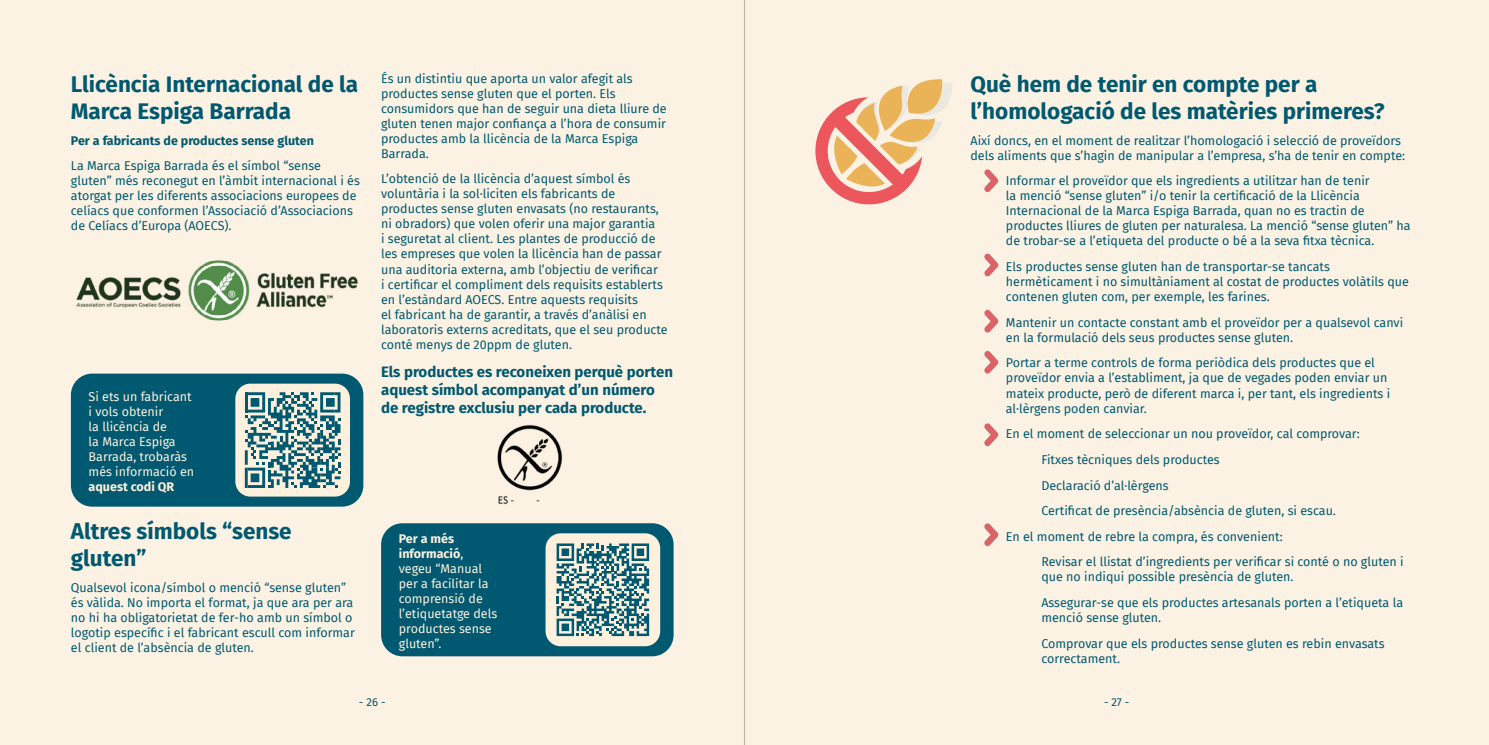
<style>
.page{position:relative;width:1489px;height:745px;background:#fff}
.page>*{position:absolute;margin:0;border:0;box-sizing:border-box;transform-origin:0 0}
.t1{font:700 22.5px/27px "Fira Sans";color:#005970}
.t2{font:700 15px/18px "Fira Sans";color:#005970}
.t3{font:12.5px/15px "Fira Sans";color:#005970}
.t4{font:12.5px/15px "Fira Sans";color:#fdf0dd}
.t5{font:700 12.5px "Fira Sans";color:#005970}
.t6{font:700 12.5px "Fira Sans";color:#fdf0dd}
.t7{font:11.25px "Fira Sans";color:#034f65}
.s1{font-weight:700}
</style>
<div class="page">
<div style="left:0;top:0;width:1488px;height:744px;background:#fcf2e3"></div>
<hr style="left:743px;top:0;width:2px;height:744px;background:#000">
<div style="left:381px;top:523px;width:292px;height:133px;background:#005970;border-radius:21px"></div>
<div style="left:545px;top:533px;width:115px;height:112px;background:#fdf0dd;border-radius:15px"></div>
<svg style="left:556px;top:543px;width:93px;height:92px"></svg>
<svg style="left:815px;top:79px;width:137px;height:125px"></svg>
<svg style="left:984px;top:169px;width:14px;height:23px"></svg>
<svg style="left:984px;top:253px;width:14px;height:23px"></svg>
<svg style="left:984px;top:309px;width:14px;height:24px"></svg>
<svg style="left:984px;top:351px;width:14px;height:23px"></svg>
<svg style="left:984px;top:423px;width:14px;height:23px"></svg>
<svg style="left:984px;top:523px;width:14px;height:23px"></svg>
<img style="left:76px;top:260px;width:282px;height:61px">
<img style="left:497px;top:425px;width:66px;height:80px">
<div style="left:71px;top:373px;width:292px;height:133px;background:#005970;border-radius:21px"></div>
<div style="left:235px;top:383px;width:115px;height:113px;background:#fdf0dd;border-radius:15px"></div>
<svg style="left:245px;top:392px;width:95px;height:95px"></svg>
<h1 class="t1" style="left:71px;top:69px;width:288px">Llicència Internacional de la<br>Marca Espiga Barrada</h1>
<p class="t5" style="left:71px;top:130px;width:244px">Per a fabricants de productes sense gluten</p>
<p class="t3" style="left:71px;top:158px;width:290px">La Marca Espiga Barrada és el símbol “sense gluten” més reconegut en l’àmbit internacional i és atorgat per les diferents associacions europees de celíacs que conformen l’Associació d’Associacions de Celíacs d’Europa (AOECS).</p>
<p class="t4" style="left:89px;top:388px;width:107px">Si ets un fabricant i vols obtenir<br>la llicència de<br>la Marca Espiga<br>Barrada, trobaràs més informació en</p>
<p class="t6" style="left:89px;top:476px;width:87px">aquest codi QR</p>
<h1 class="t1" style="left:71px;top:516px;width:222px">Altres símbols “sense gluten”</h1>
<p class="t3" style="left:71px;top:579px;width:285px">Qualsevol icona/símbol o menció “sense gluten” és vàlida. No importa el format, ja que ara per ara no hi ha obligatorietat de fer-ho amb un símbol o logotip específic i el fabricant escull com informar el client de l’absència de gluten.</p>
<p class="t3" style="left:381px;top:70px;width:287px">És un distintiu que aporta un valor afegit als productes sense gluten que el porten. Els consumidors que han de seguir una dieta lliure de gluten tenen major confiança a l’hora de consumir productes amb la llicència de la Marca Espiga Barrada.</p>
<p class="t3" style="left:381px;top:171px;width:288px">L’obtenció de la llicència d’aquest símbol és voluntària i la sol·liciten els fabricants de productes sense gluten envasats (no restaurants, ni obradors) que volen oferir una major garantia<br>i seguretat al client. Les plantes de producció de les empreses que volen la llicència han de passar una auditoria externa, amb l’objectiu de verificar<br>i certificar el compliment dels requisits establerts en l’estàndard AOECS. Entre aquests requisits<br>el fabricant ha de garantir, a través d’anàlisi en laboratoris externs acreditats, que el seu producte conté menys de 20ppm de gluten.</p>
<p class="t2" style="left:381px;top:362px;width:293px">Els productes es reconeixen perquè porten aquest símbol acompanyat d’un número de registre exclusiu per cada producte.</p>
<p class="t4" style="left:399px;top:530px;width:100px"><span class="s1">Per a més informació</span>, vegeu “Manual per a facilitar la comprensió de l’etiquetatge dels productes sense gluten”.</p>
<h1 class="t1" style="left:970px;top:69px;width:416px">Què hem de tenir en compte per a l’homologació de les matèries primeres?</h1>
<p class="t3" style="left:970px;top:132px;width:436px">Així doncs, en el moment de realitzar l’homologació i selecció de proveïdors dels aliments que s’hagin de manipular a l’empresa, s’ha de tenir en compte:</p>
<p class="t3" style="left:1005px;top:173px;width:406px">Informar el proveïdor que els ingredients a utilitzar han de tenir<br>la menció “sense gluten” i/o tenir la certificació de la Llicència Internacional de la Marca Espiga Barrada, quan no es tractin de productes lliures de gluten per naturalesa. La menció “sense gluten” ha de trobar-se a l’etiqueta del producte o bé a la seva fitxa tècnica.</p>
<p class="t3" style="left:1005px;top:259px;width:404px">Els productes sense gluten han de transportar-se tancats hermèticament i no simultàniament al costat de productes volàtils que contenen gluten com, per exemple, les farines.</p>
<p class="t3" style="left:1005px;top:314px;width:399px">Mantenir un contacte constant amb el proveïdor per a qualsevol canvi en la formulació dels seus productes sense gluten.</p>
<p class="t3" style="left:1005px;top:355px;width:386px">Portar a terme controls de forma periòdica dels productes que el proveïdor envia a l’establiment, ja que de vegades poden enviar un mateix producte, però de diferent marca i, per tant, els ingredients i al·lèrgens poden canviar.</p>
<p class="t3" style="left:1005px;top:425px;width:355px">En el moment de seleccionar un nou proveïdor, cal comprovar:</p>
<p class="t3" style="left:1041px;top:451px;width:180px">Fitxes tècniques dels productes</p>
<p class="t3" style="left:1041px;top:477px;width:129px">Declaració d’al·lèrgens</p>
<p class="t3" style="left:1041px;top:502px;width:296px">Certificat de presència/absència de gluten, si escau.</p>
<p class="t3" style="left:1005px;top:528px;width:278px">En el moment de rebre la compra, és convenient:</p>
<p class="t3" style="left:1041px;top:554px;width:364px">Revisar el llistat d’ingredients per verificar si conté o no gluten i</p>
<p class="t3" style="left:1041px;top:563px;width:363px;line-height:25.6px">que no indiqui possible presència de gluten.<br>Assegurar-se que els productes artesanals porten a l’etiqueta la</p>
<p class="t3" style="left:1041px;top:604px;width:344px;line-height:25.6px">menció sense gluten.<br>Comprovar que els productes sense gluten es rebin envasats</p>
<p class="t3" style="left:1041px;top:650px;width:80px">correctament.</p>
<p class="t7" style="left:359px;top:693px;width:28px">- 26 -</p>
<p class="t7" style="left:1103px;top:693px;width:27px">- 27 -</p>
</div>
